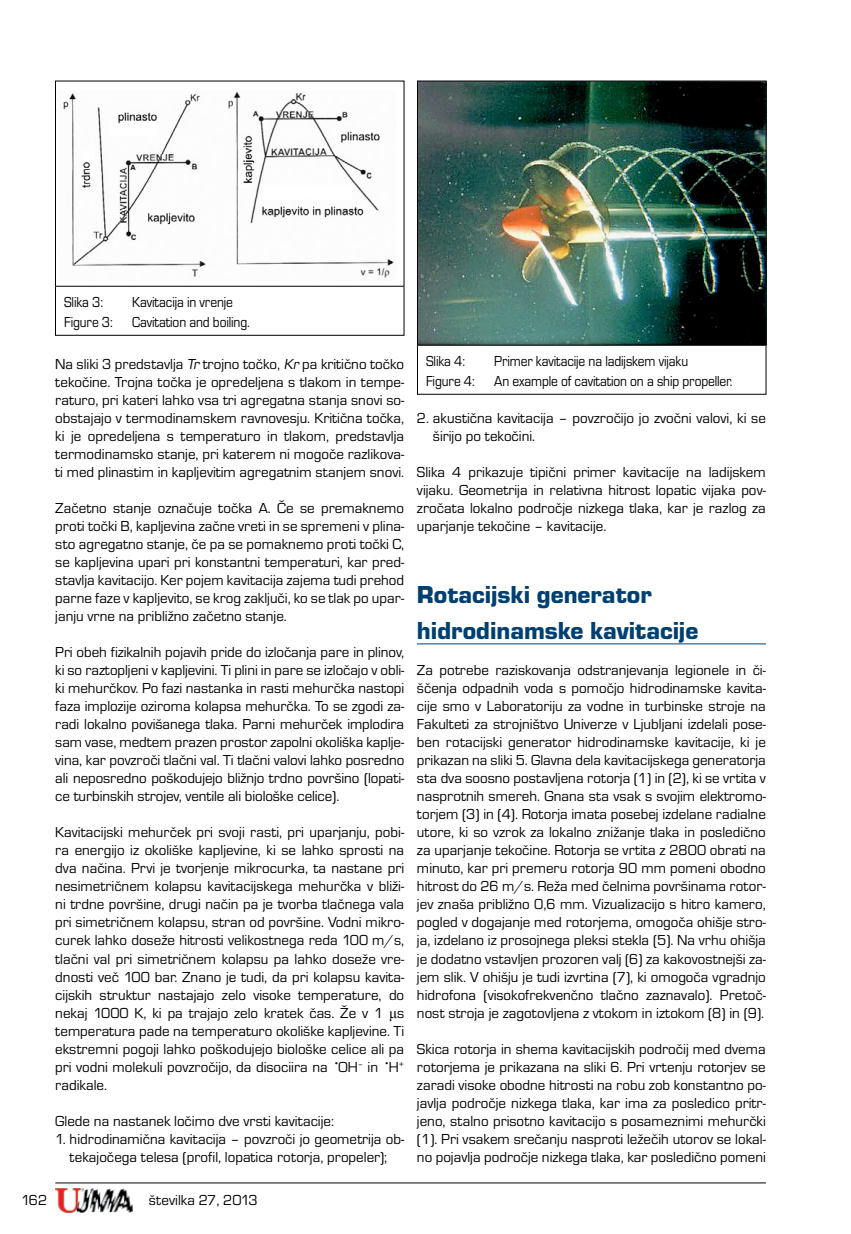
<style>
.page{position:relative;width:851px;height:1234px;background:#fff}
.page>*{position:absolute;margin:0;border:0;box-sizing:border-box;transform-origin:0 0}
.t1{font:25.5px/36px "Eurostile TEE Blac";color:#004071}
.t2{font:15px/18px "Eurostile TEE";color:#000;text-align:justify}
.t3{font:15px "Eurostile TEE";color:#000;scale:.9 1}
.s1{font-style:italic}
.s2{font-family:"Times New Roman"}
.s3{font-family:"Times New Roman";font-weight:700}
</style>
<div class="page">
<hr style="left:55px;top:1182px;width:710px;height:1px;background:#000">
<img style="left:55px;top:1188px;width:77px;height:24px">
<hr style="left:417px;top:643px;width:348px;height:1px;background:#004071">
<img style="left:63px;top:91px;width:331px;height:187px">
<img style="left:419px;top:83px;width:345px;height:260px">
<div style="left:417px;top:81px;width:349px;height:264px;border:1px solid #000"></div>
<p class="t3" style="left:64px;top:293px;width:45px">Slika 3:</p>
<p class="t3" style="left:132px;top:293px;width:113px">Kavitacija in vrenje</p>
<p class="t3" style="left:64px;top:313px;width:55px">Figure 3:</p>
<p class="t3" style="left:132px;top:313px;width:132px">Cavitation and boiling.</p>
<p class="t2" style="left:55px;top:355px;width:350px">Na sliki 3 predstavlja <span class="s1">Tr</span> trojno točko, <span class="s1">Kr</span> pa kritično točko tekočine. Trojna točka je opredeljena s tlakom in tempe&shy;raturo, pri kateri lahko vsa tri agregatna stanja snovi so&shy;obstajajo v termodinamskem ravnovesju. Kritična točka, ki je opredeljena s temperaturo in tlakom, predstavlja termodinamsko stanje, pri katerem ni mogoče razlikova&shy;ti med plinastim in kapljevitim agregatnim stanjem snovi.</p>
<p class="t2" style="left:55px;top:499px;width:350px">Začetno stanje označuje točka A. Če se premaknemo proti točki B, kapljevina začne vreti in se spremeni v plina&shy;sto agregatno stanje, če pa se pomaknemo proti točki C, se kapljevina upari pri konstantni temperaturi, kar pred&shy;stavlja kavitacijo. Ker pojem kavitacija zajema tudi prehod parne faze v kapljevito, se krog zaključi, ko se tlak po upar&shy;janju vrne na približno začetno stanje.</p>
<p class="t2" style="left:55px;top:643px;width:350px">Pri obeh fizikalnih pojavih pride do izločanja pare in plinov, ki so raztopljeni v kapljevini. Ti plini in pare se izločajo v obli&shy;ki mehurčkov. Po fazi nastanka in rasti mehurčka nastopi faza implozije oziroma kolapsa mehurčka. To se zgodi za&shy;radi lokalno povišanega tlaka. Parni mehurček implodira sam vase, medtem prazen prostor zapolni okoliška kaplje&shy;vina, kar povzroči tlačni val. Ti tlačni valovi lahko posredno ali neposredno poškodujejo bližnjo trdno površino (lopati&shy;ce turbinskih strojev, ventile ali biološke celice).</p>
<p class="t2" style="left:55px;top:823px;width:350px">Kavitacijski mehurček pri svoji rasti, pri uparjanju, pobi&shy;ra energijo iz okoliške kapljevine, ki se lahko sprosti na dva načina. Prvi je tvorjenje mikrocurka, ta nastane pri nesimetričnem kolapsu kavitacijskega mehurčka v bliži&shy;ni trdne površine, drugi način pa je tvorba tlačnega vala pri simetričnem kolapsu, stran od površine. Vodni mikro&shy;curek lahko doseže hitrosti velikostnega reda 100 m/s, tlačni val pri simetričnem kolapsu pa lahko doseže vre&shy;dnosti več 100 bar. Znano je tudi, da pri kolapsu kavita&shy;cijskih struktur nastajajo zelo visoke temperature, do nekaj 1000 K, ki pa trajajo zelo kratek čas. Že v 1 <span class="s2">μ</span>s temperatura pade na temperaturo okoliške kapljevine. Ti ekstremni pogoji lahko poškodujejo biološke celice ali pa pri vodni molekuli povzročijo, da disociira na <span class="s3">̇</span>OH<sup>–</sup> in <span class="s3">̇</span>H<sup>+ </sup>radikale.</p>
<p class="t2" style="left:55px;top:1111px;width:280px">Glede na nastanek ločimo dve vrsti kavitacije:</p>
<p class="t2" style="left:55px;top:1129px;width:350px;text-align:center">1. hidrodinamična kavitacija – povzroči jo geometrija ob&shy;tekajočega telesa (profil, lopatica rotorja, propeler);</p>
<p class="t2" style="left:21px;top:1190px;width:28px">162</p>
<p class="t2" style="left:149px;top:1190px;width:110px">številka 27, 2013</p>
<p class="t3" style="left:426px;top:352px;width:45px">Slika 4:</p>
<p class="t3" style="left:494px;top:352px;width:217px">Primer kavitacije na ladijskem vijaku</p>
<p class="t3" style="left:426px;top:372px;width:55px">Figure 4:</p>
<p class="t3" style="left:494px;top:372px;width:266px">An example of cavitation on a ship propeller.</p>
<p class="t2" style="left:433px;top:409px;width:334px;text-indent:-16px">2. akustična kavitacija – povzročijo jo zvočni valovi, ki se širijo po tekočini.</p>
<p class="t2" style="left:417px;top:463px;width:350px">Slika 4 prikazuje tipični primer kavitacije na ladijskem vijaku. Geometrija in relativna hitrost lopatic vijaka pov&shy;zročata lokalno področje nizkega tlaka, kar je razlog za uparjanje tekočine – kavitacije.</p>
<h1 class="t1" style="left:417px;top:577px;width:283px">Rotacijski generator hidrodinamske kavitacije</h1>
<p class="t2" style="left:417px;top:661px;width:350px">Za potrebe raziskovanja odstranjevanja legionele in či&shy;ščenja odpadnih voda s pomočjo hidrodinamske kavita&shy;cije smo v Laboratoriju za vodne in turbinske stroje na Fakulteti za strojništvo Univerze v Ljubljani izdelali pose&shy;ben rotacijski generator hidrodinamske kavitacije, ki je prikazan na sliki 5. Glavna dela kavitacijskega generatorja sta dva soosno postavljena rotorja (1) in (2), ki se vrtita v nasprotnih smereh. Gnana sta vsak s svojim elektromo&shy;torjem (3) in (4). Rotorja imata posebej izdelane radialne utore, ki so vzrok za lokalno znižanje tlaka in posledično za uparjanje tekočine. Rotorja se vrtita z 2800 obrati na minuto, kar pri premeru rotorja 90 mm pomeni obodno hitrost do 26 m/s. Reža med čelnima površinama rotor&shy;jev znaša približno 0,6 mm. Vizualizacijo s hitro kamero, pogled v dogajanje med rotorjema, omogoča ohišje stro&shy;ja, izdelano iz prosojnega pleksi stekla (5). Na vrhu ohišja je dodatno vstavljen prozoren valj (6) za kakovostnejši za&shy;jem slik. V ohišju je tudi izvrtina (7), ki omogoča vgradnjo hidrofona (visokofrekvenčno tlačno zaznavalo). Pretoč&shy;nost stroja je zagotovljena z vtokom in iztokom (8) in (9).</p>
<p class="t2" style="left:417px;top:1039px;width:350px">Skica rotorja in shema kavitacijskih področij med dvema rotorjema je prikazana na sliki 6. Pri vrtenju rotorjev se zaradi visoke obodne hitrosti na robu zob konstantno po&shy;javlja področje nizkega tlaka, kar ima za posledico pritr&shy;jeno, stalno prisotno kavitacijo s posameznimi mehurčki (1). Pri vsakem srečanju nasproti ležečih utorov se lokal&shy;no pojavlja področje nizkega tlaka, kar posledično pomeni</p>
</div>
